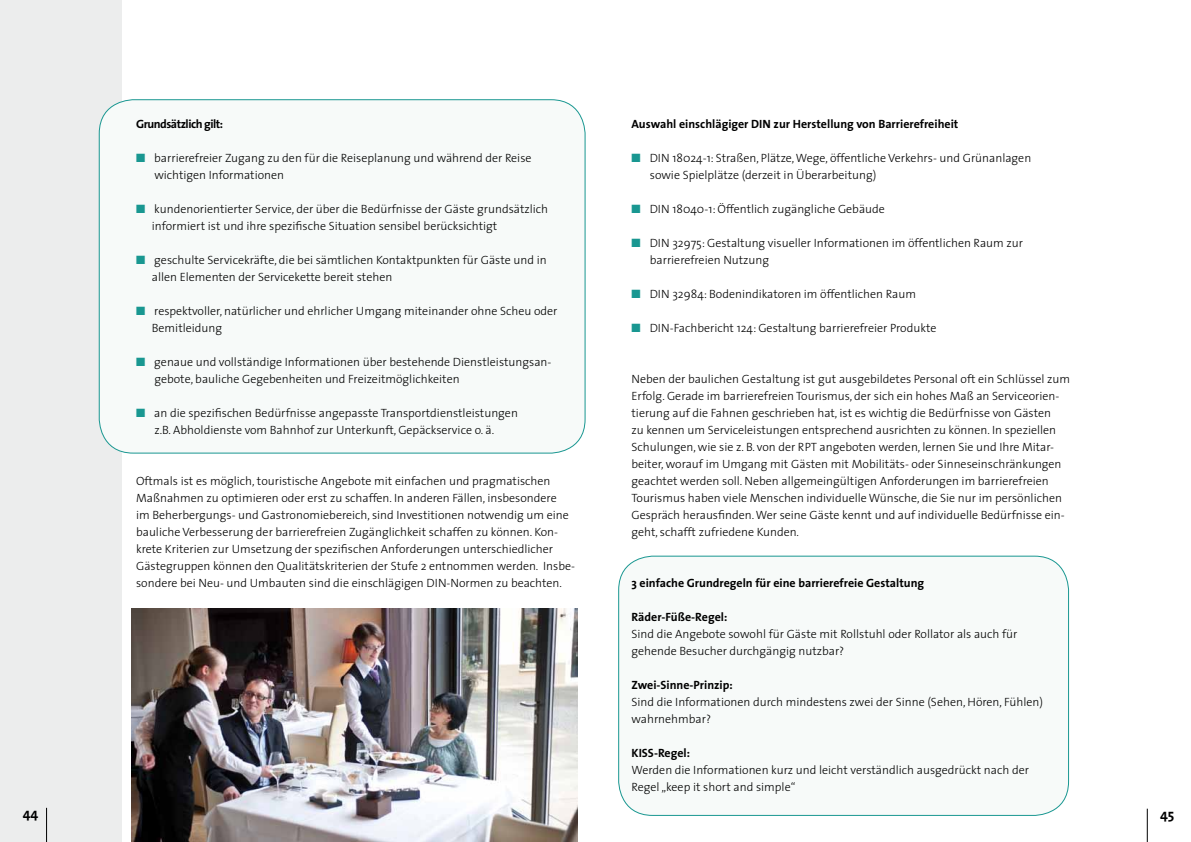
<style>
.page{position:relative;width:1191px;height:842px;background:#fff}
.page>*{position:absolute;margin:0;border:0;box-sizing:border-box;transform-origin:0 0}
.t1{font:700 14px "The Sans";color:#000}
.t2{font:300 12px/17px "The Sans";color:#000}
.t3{font:700 12px "The Sans";color:#000}
.t4{font:700 12px "The Sans";letter-spacing:-.04em;color:#000}
.s1{color:#199791}
</style>
<div class="page">
<div style="left:618px;top:556px;width:450px;height:259px;background:#f7faf9;border-radius:34px"></div>
<div style="left:618px;top:556px;width:451px;height:260px;border:1px solid #199791;border-radius:34px"></div>
<div style="left:0;top:0;width:122px;height:842px;background:#eceded"></div>
<div style="left:99px;top:100px;width:486px;height:353px;background:#f7faf9;border-radius:34px"></div>
<img style="left:132px;top:608px;width:445px;height:234px">
<hr style="left:1147px;top:809px;width:1px;height:33px;background:#000">
<hr style="left:46px;top:808px;width:1px;height:34px;background:#000">
<p class="t4" style="left:136px;top:113px;width:88px">Grundsätzlich gilt:</p>
<p class="t2" style="left:154px;top:149px;width:379px;text-indent:-18px"><span class="s1">■</span> barrierefreier Zugang zu den für die Reiseplanung und während der Reise wichtigen Informationen</p>
<p class="t2" style="left:152px;top:200px;width:398px;text-indent:-16px"><span class="s1">■</span> kundenorientierter Service, der über die Bedürfnisse der Gäste grundsätzlich informiert ist und ihre spezifische Situation sensibel berücksichtigt</p>
<p class="t2" style="left:152px;top:251px;width:396px;text-indent:-16px"><span class="s1">■</span> geschulte Servicekräfte, die bei sämtlichen Kontaktpunkten für Gäste und in allen Elementen der Servicekette bereit stehen</p>
<p class="t2" style="left:152px;top:302px;width:407px;text-indent:-16px"><span class="s1">■</span> respektvoller, natürlicher und ehrlicher Umgang miteinander ohne Scheu oder<br>Bemitleidung</p>
<p class="t2" style="left:154px;top:353px;width:398px;text-indent:-18px"><span class="s1">■</span> genaue und vollständige Informationen über bestehende Dienstleistungsan&shy;gebote, bauliche Gegebenheiten und Freizeitmöglichkeiten</p>
<p class="t2" style="left:136px;top:404px;width:383px;text-align:center"><span class="s1">■</span> an die spezifischen Bedürfnisse angepasste Transportdienstleistungen z.B. Abholdienste vom Bahnhof zur Unterkunft, Gepäckservice o. ä.</p>
<p class="t2" style="left:136px;top:472px;width:440px">Oftmals ist es möglich, touristische Angebote mit einfachen und pragmatischen Maßnahmen zu optimieren oder erst zu schaffen. In anderen Fällen, insbesondere<br>im Beherbergungs- und Gastronomiebereich, sind Investitionen notwendig um eine bauliche Verbesserung der barrierefreien Zugänglichkeit schaffen zu können. Kon&shy;krete Kriterien zur Umsetzung der spezifischen Anforderungen unterschiedlicher Gästegruppen können den Qualitätskriterien der Stufe 2 entnommen werden. Insbe&shy;sondere bei Neu- und Umbauten sind die einschlägigen DIN-Normen zu beachten.</p>
<p class="t3" style="left:631px;top:113px;width:328px">Auswahl einschlägiger DIN zur Herstellung von Barrierefreiheit</p>
<p class="t2" style="left:650px;top:149px;width:383px;text-indent:-18px"><span class="s1">■</span> DIN 18024-1: Straßen, Plätze, Wege, öffentliche Verkehrs- und Grünanlagen sowie Spielplätze (derzeit in Überarbeitung)</p>
<p class="t2" style="left:631px;top:200px;width:255px"><span class="s1">■</span> DIN 18040-1: Öffentlich zugängliche Gebäude</p>
<p class="t2" style="left:650px;top:234px;width:375px;text-indent:-18px"><span class="s1">■</span> DIN 32975: Gestaltung visueller Informationen im öffentlichen Raum zur barrierefreien Nutzung</p>
<p class="t2" style="left:631px;top:285px;width:286px"><span class="s1">■</span> DIN 32984: Bodenindikatoren im öffentlichen Raum</p>
<p class="t2" style="left:631px;top:319px;width:306px"><span class="s1">■</span> DIN-Fachbericht 124: Gestaltung barrierefreier Produkte</p>
<p class="t2" style="left:631px;top:370px;width:440px">Neben der baulichen Gestaltung ist gut ausgebildetes Personal oft ein Schlüssel zum Erfolg. Gerade im barrierefreien Tourismus, der sich ein hohes Maß an Serviceorien&shy;tierung auf die Fahnen geschrieben hat, ist es wichtig die Bedürfnisse von Gästen<br>zu kennen um Serviceleistungen entsprechend ausrichten zu können. In speziellen Schulungen, wie sie z. B. von der RPT angeboten werden, lernen Sie und Ihre Mitar&shy;beiter, worauf im Umgang mit Gästen mit Mobilitäts- oder Sinneseinschränkungen geachtet werden soll. Neben allgemeingültigen Anforderungen im barrierefreien Tourismus haben viele Menschen individuelle Wünsche, die Sie nur im persönlichen Gespräch herausfinden. Wer seine Gäste kennt und auf individuelle Bedürfnisse ein&shy;geht, schafft zufriedene Kunden.</p>
<p class="t3" style="left:631px;top:573px;width:294px">3 einfache Grundregeln für eine barrierefreie Gestaltung</p>
<p class="t3" style="left:631px;top:607px;width:97px">Räder-Füße-Regel:</p>
<p class="t2" style="left:631px;top:625px;width:387px">Sind die Angebote sowohl für Gäste mit Rollstuhl oder Rollator als auch für gehende Besucher durchgängig nutzbar?</p>
<p class="t3" style="left:631px;top:675px;width:103px">Zwei-Sinne-Prinzip:</p>
<p class="t2" style="left:631px;top:693px;width:413px">Sind die Informationen durch mindestens zwei der Sinne (Sehen, Hören, Fühlen) wahrnehmbar?</p>
<p class="t3" style="left:631px;top:743px;width:60px">KISS-Regel:</p>
<p class="t2" style="left:631px;top:761px;width:399px">Werden die Informationen kurz und leicht verständlich ausgedrückt nach der<br>Regel „keep it short and simple“</p>
<p class="t1" style="left:23px;top:801px;width:17px">44</p>
<p class="t1" style="left:1160px;top:802px;width:16px">45</p>
</div>
